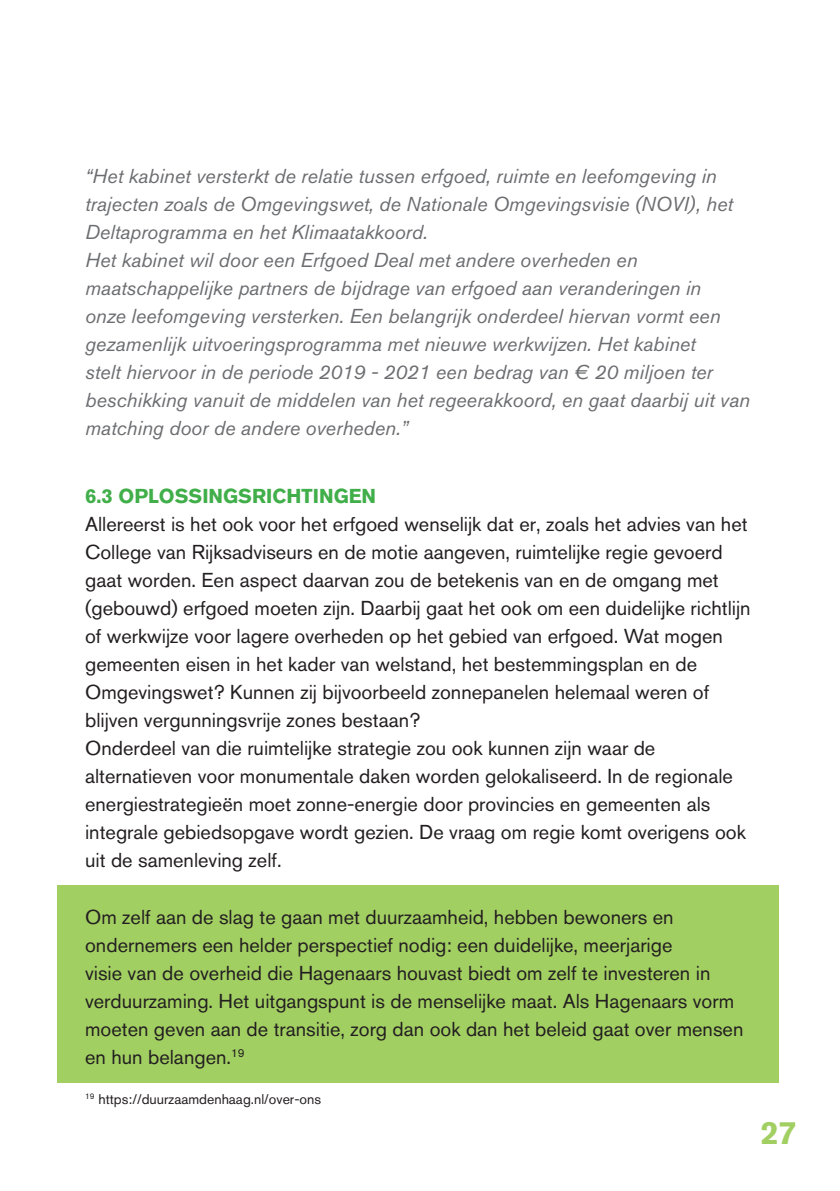
<style>
.page{position:relative;width:840px;height:1191px;background:#fff}
.page>*{position:absolute;margin:0;border:0;box-sizing:border-box;transform-origin:0 0}
.t1{font:700 32px "Akzidenz Grotesk BQ";color:#a2cf62}
.t2{font:20px/28px "Akzidenz Grotesk BQ";color:#231f20}
.Italic_grijs{font:italic 20px/28px "Akzidenz Grotesk BQ";color:#6c6d70}
.Tussenkop_CAPS{font:700 20px "Akzidenz Grotesk BQ";color:#40ae49}
.Voetnoot{font:14px "Akzidenz Grotesk BQ";color:#231f20}
</style>
<div class="page">
<div style="left:57px;top:885px;width:721px;height:198px;background:#a2cf62"></div>
<p class="Italic_grijs" style="left:85px;top:162px;width:649px">“Het kabinet versterkt de relatie tussen erfgoed, ruimte en leefomgeving in trajecten zoals de Omgevingswet, de Nationale Omgevingsvisie (NOVI), het<br>Deltaprogramma en het Klimaatakkoord.</p>
<p class="Italic_grijs" style="left:85px;top:246px;width:666px">Het kabinet wil door een Erfgoed Deal met andere overheden en maatschappelijke partners de bijdrage van erfgoed aan veranderingen in<br>onze leefomgeving versterken. Een belangrijk onderdeel hiervan vormt een gezamenlijk uitvoeringsprogramma met nieuwe werkwijzen. Het kabinet<br>stelt hiervoor in de periode 2019 - 2021 een bedrag van € 20 miljoen ter beschikking vanuit de middelen van het regeerakkoord, en gaat daarbij uit van matching door de andere overheden.”</p>
<p class="Tussenkop_CAPS" style="left:85px;top:485px;width:292px">6.3 OPLOSSINGSRICHTINGEN</p>
<p class="t2" style="left:85px;top:510px;width:666px">Allereerst is het ook voor het erfgoed wenselijk dat er, zoals het advies van het College van Rijksadviseurs en de motie aangeven, ruimtelijke regie gevoerd gaat worden. Een aspect daarvan zou de betekenis van en de omgang met (gebouwd) erfgoed moeten zijn. Daarbij gaat het ook om een duidelijke richtlijn of werkwijze voor lagere overheden op het gebied van erfgoed. Wat mogen gemeenten eisen in het kader van welstand, het bestemmingsplan en de Omgevingswet? Kunnen zij bijvoorbeeld zonnepanelen helemaal weren of blijven vergunningsvrije zones bestaan?</p>
<p class="t2" style="left:85px;top:734px;width:661px">Onderdeel van die ruimtelijke strategie zou ook kunnen zijn waar de alternatieven voor monumentale daken worden gelokaliseerd. In de regionale energiestrategieën moet zonne-energie door provincies en gemeenten als integrale gebiedsopgave wordt gezien. De vraag om regie komt overigens ook uit de samenleving zelf.</p>
<p class="t2" style="left:85px;top:902px;width:659px">Om zelf aan de slag te gaan met duurzaamheid, hebben bewoners en ondernemers een helder perspectief nodig: een duidelijke, meerjarige<br>visie van de overheid die Hagenaars houvast biedt om zelf te investeren in verduurzaming. Het uitgangspunt is de menselijke maat. Als Hagenaars vorm moeten geven aan de transitie, zorg dan ook dan het beleid gaat over mensen en hun belangen.<sup>19</sup></p>
<p class="Voetnoot" style="left:85px;top:1090px;width:237px"><sup>19</sup> https://duurzaamdenhaag.nl/over-ons</p>
<h1 class="t1" style="left:760px;top:1114px;width:37px">27</h1>
</div>
